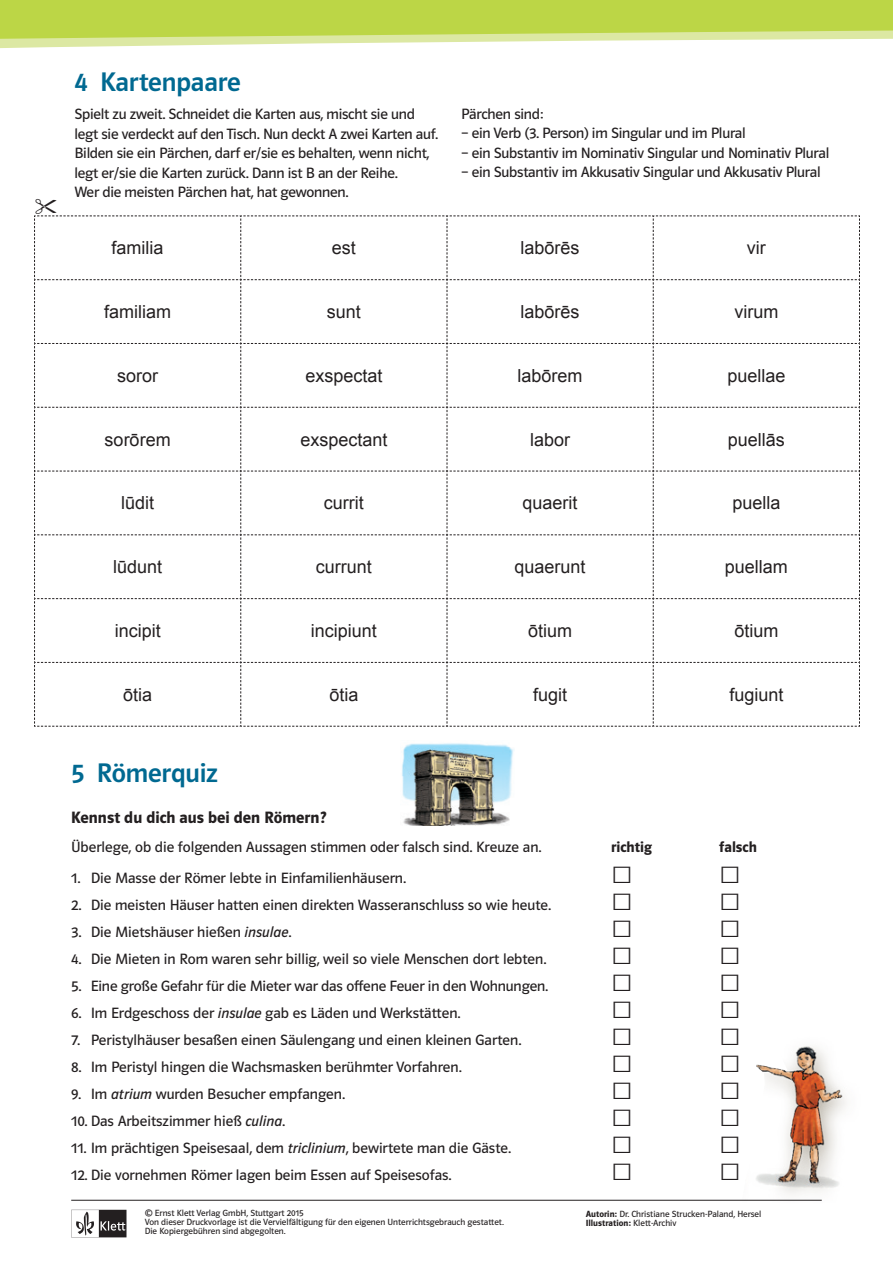
<style>
.page{position:relative;width:893px;height:1263px;background:#fff}
.page>*{position:absolute;margin:0;border:0;box-sizing:border-box;transform-origin:0 0}
.t1{font:36px "Times New Roman";color:#231f20}
.t2{font:27px "Polo ST11 K Krftg";letter-spacing:-.01em;color:#006991}
.t3{font:18px "Arial";color:#231f20}
.t4{font:16.5px "Polo ST11 K Hfett";color:#231f20}
.t5{font:15px/19.5px "Polo ST11 K Buch";color:#231f20}
.t6{font:15px "Polo ST11 K Hfett";color:#231f20}
.t7{font:9px/9px "Polo ST11 K Buch";color:#231f20}
.t8{font:9px "Polo ST11 K Hfett";color:#231f20}
.s1{font-family:"Polo ST11 K Buch Kursiv"}
.s2{font-family:"Polo ST11 K Hfett"}
.s3{font-family:"Polo ST11 K Buch"}
</style>
<div class="page">
<svg style="left:71px;top:1210px;width:55px;height:27px"></svg>
<hr style="left:71px;top:1200px;width:751px;height:1px;background:#231f20">
<img style="left:402px;top:743px;width:112px;height:83px">
<img style="left:741px;top:1046px;width:105px;height:155px">
<svg style="left:0;top:0;width:893px;height:48px;background:#c9dd6a"></svg>
<svg style="left:34px;top:215px;width:826px;height:512px"></svg>
<h2 class="t2" style="left:74px;top:67px;width:168px">4 Kartenpaare</h2>
<p class="t5" style="left:74px;top:105px;width:365px">Spielt zu zweit. Schneidet die Karten aus, mischt sie und legt sie verdeckt auf den Tisch. Nun deckt A zwei Karten auf.<br>Bilden sie ein Pärchen, darf er/sie es behalten, wenn nicht, legt er/sie die Karten zurück. Dann ist B an der Reihe.<br>Wer die meisten Pärchen hat, hat gewonnen.</p>
<p class="t5" style="left:461px;top:104px;width:84px">Pärchen sind:</p>
<p class="t5" style="left:461px;top:124px;width:286px">– ein Verb (3. Person) im Singular und im Plural</p>
<p class="t5" style="left:461px;top:143px;width:370px">– ein Substantiv im Nominativ Singular und Nominativ Plural</p>
<p class="t5" style="left:461px;top:163px;width:361px">– ein Substantiv im Akkusativ Singular und Akkusativ Plural</p>
<p class="t3" style="left:112px;top:236px;width:54px">familia</p>
<p class="t3" style="left:332px;top:236px;width:26px">est</p>
<p class="t3" style="left:521px;top:236px;width:61px">labōrēs</p>
<p class="t3" style="left:747px;top:236px;width:20px">vir</p>
<p class="t3" style="left:104px;top:300px;width:68px">familiam</p>
<p class="t3" style="left:327px;top:300px;width:36px">sunt</p>
<p class="t3" style="left:521px;top:300px;width:61px">labōrēs</p>
<p class="t3" style="left:734px;top:300px;width:45px">virum</p>
<p class="t3" style="left:117px;top:364px;width:43px">soror</p>
<p class="t3" style="left:305px;top:364px;width:79px">exspectat</p>
<p class="t3" style="left:518px;top:364px;width:67px">labōrem</p>
<p class="t3" style="left:727px;top:364px;width:60px">puellae</p>
<p class="t3" style="left:105px;top:428px;width:68px">sorōrem</p>
<p class="t3" style="left:300px;top:428px;width:89px">exspectant</p>
<p class="t3" style="left:530px;top:428px;width:42px">labor</p>
<p class="t3" style="left:728px;top:428px;width:59px">puellās</p>
<p class="t3" style="left:121px;top:491px;width:35px">lūdit</p>
<p class="t3" style="left:324px;top:491px;width:41px">currit</p>
<p class="t3" style="left:523px;top:491px;width:57px">quaerit</p>
<p class="t3" style="left:732px;top:491px;width:50px">puella</p>
<p class="t3" style="left:113px;top:555px;width:51px">lūdunt</p>
<p class="t3" style="left:316px;top:555px;width:58px">currunt</p>
<p class="t3" style="left:515px;top:555px;width:73px">quaerunt</p>
<p class="t3" style="left:725px;top:555px;width:65px">puellam</p>
<p class="t3" style="left:115px;top:619px;width:48px">incipit</p>
<p class="t3" style="left:311px;top:619px;width:68px">incipiunt</p>
<p class="t3" style="left:528px;top:619px;width:46px">ōtium</p>
<p class="t3" style="left:734px;top:619px;width:46px">ōtium</p>
<p class="t3" style="left:123px;top:683px;width:31px">ōtia</p>
<p class="t3" style="left:329px;top:683px;width:31px">ōtia</p>
<p class="t3" style="left:533px;top:683px;width:36px">fugit</p>
<p class="t3" style="left:729px;top:683px;width:56px">fugiunt</p>
<h2 class="t2" style="left:71px;top:758px;width:148px">5 Römerquiz</h2>
<p class="t4" style="left:71px;top:808px;width:257px">Kennst du dich aus bei den Römern?</p>
<p class="t5" style="left:71px;top:837px;width:472px">Überlege, ob die folgenden Aussagen stimmen oder falsch sind. Kreuze an.</p>
<p class="t6" style="left:611px;top:838px;width:42px">richtig</p>
<p class="t6" style="left:719px;top:838px;width:39px">falsch</p>
<p class="t5" style="left:71px;top:869px;width:336px">1. Die Masse der Römer lebte in Einfamilienhäusern.</p>
<h1 class="t1" style="left:611px;top:847px;width:131px">□ □</h1>
<p class="t5" style="left:71px;top:896px;width:481px">2. Die meisten Häuser hatten einen direkten Wasseranschluss so wie heute.</p>
<h1 class="t1" style="left:611px;top:874px;width:131px">□ □</h1>
<p class="t5" style="left:71px;top:923px;width:222px">3. Die Mietshäuser hießen <span class="s1">insulae</span>.</p>
<h1 class="t1" style="left:611px;top:901px;width:131px">□ □</h1>
<p class="t5" style="left:71px;top:950px;width:477px">4. Die Mieten in Rom waren sehr billig, weil so viele Menschen dort lebten.</p>
<h1 class="t1" style="left:611px;top:928px;width:131px">□ □</h1>
<p class="t5" style="left:71px;top:977px;width:479px">5. Eine große Gefahr für die Mieter war das offene Feuer in den Wohnungen.</p>
<h1 class="t1" style="left:611px;top:955px;width:131px">□ □</h1>
<p class="t5" style="left:71px;top:1004px;width:391px">6. Im Erdgeschoss der <span class="s1">insulae</span> gab es Läden und Werkstätten.</p>
<h1 class="t1" style="left:611px;top:982px;width:131px">□ □</h1>
<p class="t5" style="left:71px;top:1031px;width:452px">7. Peristylhäuser besaßen einen Säulengang und einen kleinen Garten.</p>
<h1 class="t1" style="left:611px;top:1009px;width:131px">□ □</h1>
<p class="t5" style="left:71px;top:1058px;width:392px">8. Im Peristyl hingen die Wachsmasken berühmter Vorfahren.</p>
<h1 class="t1" style="left:611px;top:1036px;width:131px">□ □</h1>
<p class="t5" style="left:71px;top:1085px;width:275px">9. Im <span class="s1">atrium</span> wurden Besucher empfangen.</p>
<h1 class="t1" style="left:611px;top:1063px;width:131px">□ □</h1>
<p class="t5" style="left:71px;top:1112px;width:216px">10. Das Arbeitszimmer hieß <span class="s1">culina</span>.</p>
<h1 class="t1" style="left:611px;top:1090px;width:131px">□ □</h1>
<p class="t5" style="left:71px;top:1139px;width:441px">11. Im prächtigen Speisesaal, dem <span class="s1">triclinium</span>, bewirtete man die Gäste.</p>
<h1 class="t1" style="left:611px;top:1117px;width:131px">□ □</h1>
<p class="t5" style="left:71px;top:1166px;width:382px">12. Die vornehmen Römer lagen beim Essen auf Speisesofas.</p>
<h1 class="t1" style="left:611px;top:1144px;width:131px">□ □</h1>
<p class="t7" style="left:145px;top:1209px;width:361px">© Ernst Klett Verlag GmbH, Stuttgart 2015<br>Von dieser Druckvorlage ist die Vervielfältigung für den eigenen Unterrichtsgebrauch gestattet.<br>Die Kopiergebühren sind abgegolten.</p>
<p class="t7" style="left:586px;top:1209px;width:177px"><span class="s2">Autorin:</span> Dr. Christiane Strucken-Paland, Hersel</p>
<p class="t8" style="left:586px;top:1217px;width:92px">Illustration: <span class="s3">Klett-Archiv</span></p>
</div>
